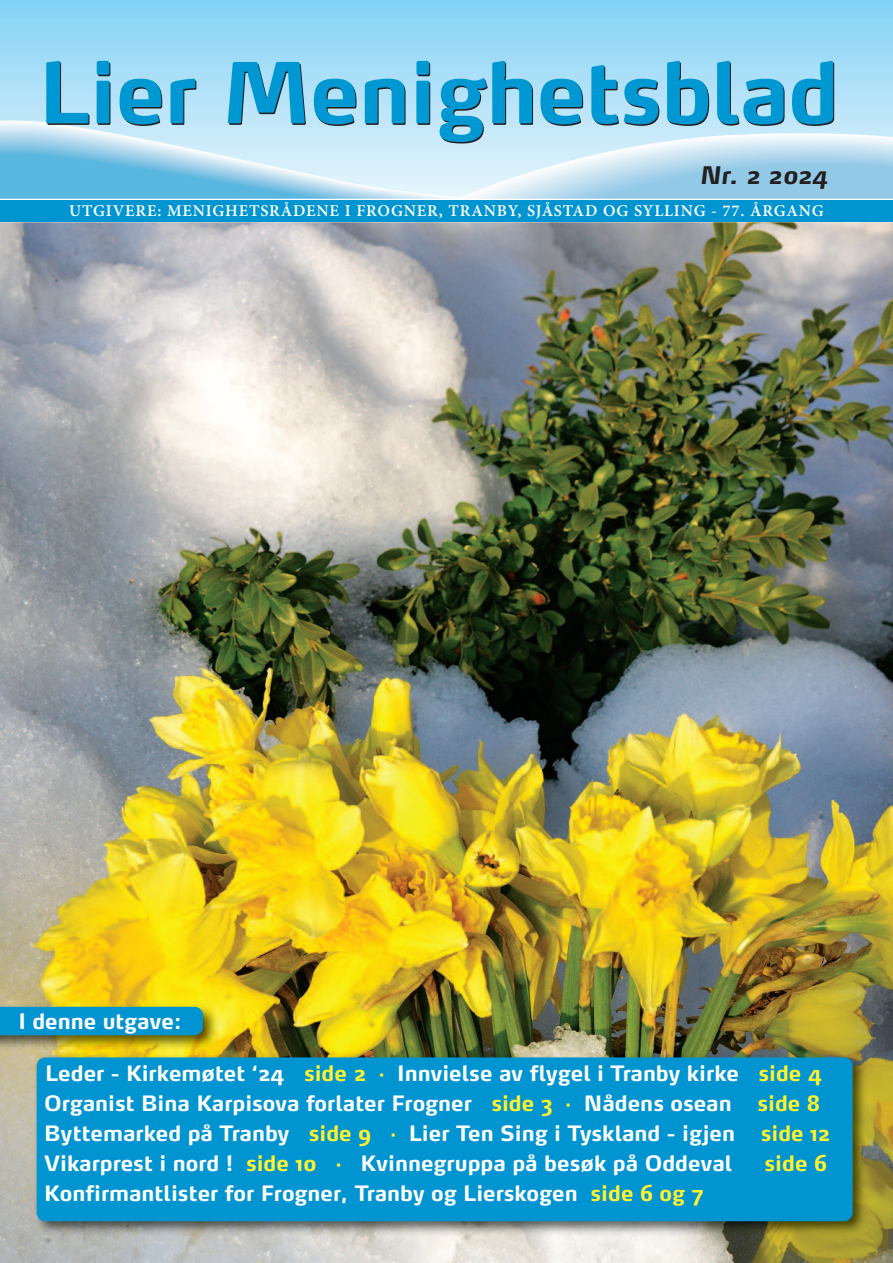
<style>
.page{position:relative;width:893px;height:1263px;background:#fff}
.page>*{position:absolute;margin:0;border:0;box-sizing:border-box;transform-origin:0 0}
.t1{font:italic 700 24px "Max OT";letter-spacing:-.01em;color:#231f20}
.t2{font:700 21px/30px "Max OT";color:#fff}
.t3{font:700 21px "Max OT";color:#fff22e}
.t4{font:600 16.5px "Minion Pro";letter-spacing:.05em;color:#fff}
.s1{color:#fff22e}
</style>
<div class="page">
<img style="left:0;top:222px;width:893px;height:1041px">
<svg style="left:0;top:0;width:893px;height:61px;background:#91d7f6"></svg>
<svg style="left:0;top:61px;width:893px;height:138px;background:#91cee9"></svg>
<img style="left:30px;top:1050px;width:842px;height:191px">
<div style="left:37px;top:1057px;width:816px;height:164px;background:#0094d1;border-radius:9px"></div>
<img style="left:0;top:1000px;width:222px;height:54px">
<img style="left:30px;top:1050px;width:192px;height:4px">
<div style="left:0;top:1007px;width:203px;height:28px;background:#0094d1"></div>
<div style="left:0;top:200px;width:893px;height:21px;background:#0094d1"></div>
<p class="t1" style="left:700px;top:167px;width:130px">Nr. 2 2024</p>
<p class="t4" style="left:69px;top:205px;width:756px">UTGIVERE: MENIGHETSRÅDENE I FROGNER, TRANBY, SJÅSTAD OG SYLLING - 77. ÅRGANG</p>
<p class="t2" style="left:18px;top:1008px;width:165px">I denne utgave:</p>
<p class="t2" style="left:44px;top:1060px;width:788px">Leder - Kirkemøtet ‘24 <span class="s1">side 2 ·</span> Innvielse av flygel i Tranby kirke <span class="s1">side 4<br></span>Organist Bina Karpisova forlater Frogner <span class="s1">side 3 ·</span> Nådens osean <span class="s1">side 8<br></span>Byttemarked på Tranby <span class="s1">side 9 ·</span> Lier Ten Sing i Tyskland - igjen <span class="s1">side 12<br></span>Vikarprest i nord ! <span class="s1">side 10 ·</span> Kvinnegruppa på besøk på Oddeval</p>
<p class="t3" style="left:765px;top:1156px;width:64px">side 6</p>
<p class="t2" style="left:44px;top:1180px;width:661px">Konfirmantlister for Frogner, Tranby og Lierskogen <span class="s1">side 6 og 7</span></p>
</div>
